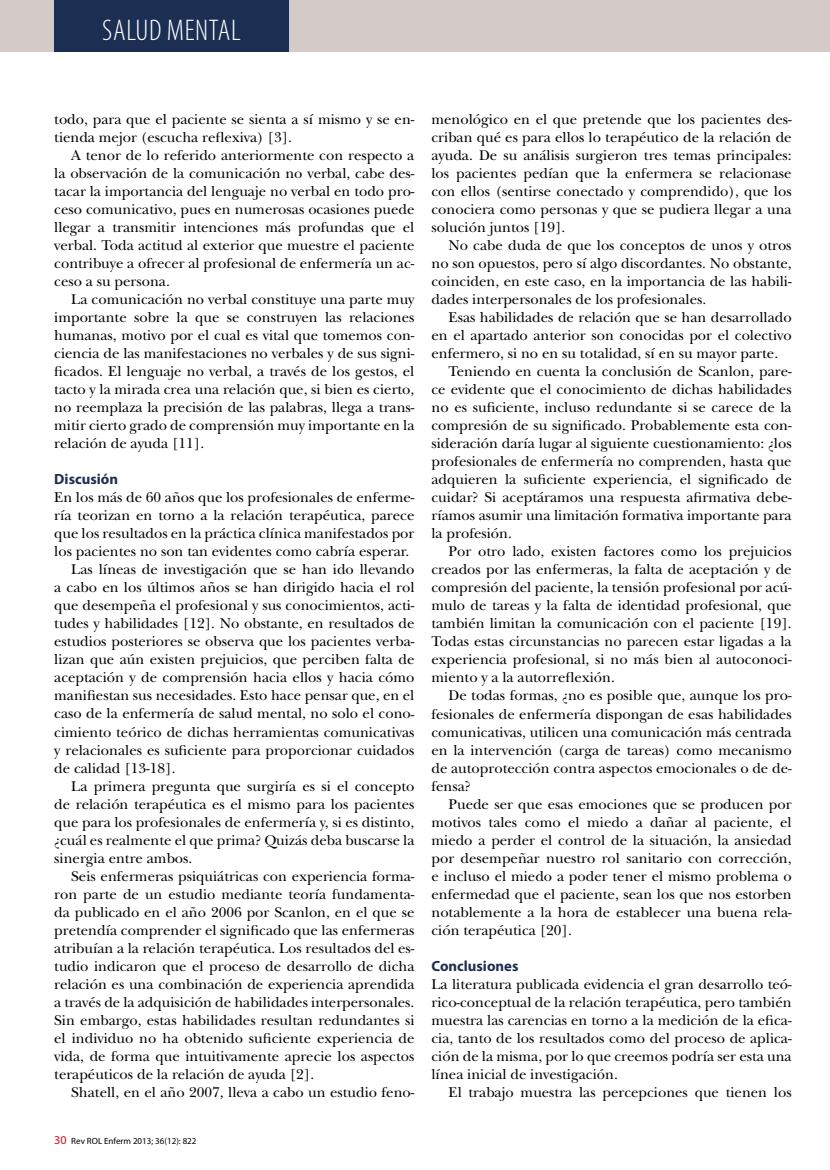
<style>
.page{position:relative;width:830px;height:1170px;background:#fff}
.page>*{position:absolute;margin:0;border:0;box-sizing:border-box;transform-origin:0 0}
.t1{font:300 condensed 30px "Myriad Pro";letter-spacing:.02em;color:#fff}
.t2{font:14.85px/18px "New Baskerville Std";color:#000;text-align:justify}
.t3{font:700 14.85px "Myriad Pro";color:#1c2e52}
.t4{font:9px "Myriad Pro";color:#000}
.s1{font-size:12px;color:#e30613}
</style>
<div class="page">
<div style="left:0;top:0;width:829px;height:51px;background:#d4cac8"></div>
<div style="left:54px;top:0;width:234px;height:51px;background:#1c2e52"></div>
<h1 class="t1" style="left:102px;top:14px;width:140px">SALUD MENTAL</h1>
<p class="t2" style="left:54px;top:110px;width:361px">todo, para que el paciente se sienta a sí mismo y se en&shy;tienda mejor (escucha reflexiva) [3].</p>
<p class="t2" style="left:54px;top:146px;width:361px;text-indent:17px">A tenor de lo referido anteriormente con respecto a la observación de la comunicación no verbal, cabe des&shy;tacar la importancia del lenguaje no verbal en todo pro&shy;ceso comunicativo, pues en numerosas ocasiones puede llegar a transmitir intenciones más profundas que el verbal. Toda actitud al exterior que muestre el paciente contribuye a ofrecer al profesional de enfermería un ac&shy;ceso a su persona.</p>
<p class="t2" style="left:54px;top:290px;width:361px;text-indent:17px">La comunicación no verbal constituye una parte muy importante sobre la que se construyen las relaciones humanas, motivo por el cual es vital que tomemos con&shy;ciencia de las manifestaciones no verbales y de sus signi&shy;ficados. El lenguaje no verbal, a través de los gestos, el tacto y la mirada crea una relación que, si bien es cierto, no reemplaza la precisión de las palabras, llega a trans&shy;mitir cierto grado de comprensión muy importante en la relación de ayuda [11].</p>
<p class="t3" style="left:54px;top:469px;width:65px">Discusión</p>
<p class="t2" style="left:54px;top:488px;width:361px">En los más de 60 años que los profesionales de enferme-</p>
<p class="t2" style="left:54px;top:506px;width:361px">ría teorizan en torno a la relación terapéutica, parece</p>
<p class="t2" style="left:54px;top:524px;width:361px">que los resultados en la práctica clínica manifestados por</p>
<p class="t2" style="left:54px;top:542px;width:356px">los pacientes no son tan evidentes como cabría esperar.</p>
<p class="t2" style="left:71px;top:560px;width:344px">Las líneas de investigación que se han ido llevando</p>
<p class="t2" style="left:54px;top:578px;width:361px">a cabo en los últimos años se han dirigido hacia el rol</p>
<p class="t2" style="left:54px;top:596px;width:361px">que desempeña el profesional y sus conocimientos, acti-</p>
<p class="t2" style="left:54px;top:614px;width:361px">tudes y habilidades [12]. No obstante, en resultados de</p>
<p class="t2" style="left:54px;top:632px;width:361px">estudios posteriores se observa que los pacientes verba-</p>
<p class="t2" style="left:54px;top:650px;width:361px">lizan que aún existen prejuicios, que perciben falta de</p>
<p class="t2" style="left:54px;top:668px;width:361px">aceptación y de comprensión hacia ellos y hacia cómo</p>
<p class="t2" style="left:54px;top:686px;width:361px">manifiestan sus necesidades. Esto hace pensar que, en el</p>
<p class="t2" style="left:54px;top:704px;width:361px">caso de la enfermería de salud mental, no solo el cono-</p>
<p class="t2" style="left:54px;top:722px;width:361px">cimiento teórico de dichas herramientas comunicativas</p>
<p class="t2" style="left:54px;top:740px;width:361px">y relacionales es suficiente para proporcionar cuidados</p>
<p class="t2" style="left:54px;top:758px;width:123px">de calidad [13-18].</p>
<p class="t2" style="left:71px;top:776px;width:344px">La primera pregunta que surgiría es si el concepto</p>
<p class="t2" style="left:54px;top:794px;width:361px">de relación terapéutica es el mismo para los pacientes</p>
<p class="t2" style="left:54px;top:812px;width:361px">que para los profesionales de enfermería y, si es distinto,</p>
<p class="t2" style="left:54px;top:830px;width:361px">¿cuál es realmente el que prima? Quizás deba buscarse la</p>
<p class="t2" style="left:54px;top:848px;width:139px">sinergia entre ambos.</p>
<p class="t2" style="left:71px;top:866px;width:344px">Seis enfermeras psiquiátricas con experiencia forma-</p>
<p class="t2" style="left:54px;top:884px;width:361px">ron parte de un estudio mediante teoría fundamenta-</p>
<p class="t2" style="left:54px;top:902px;width:361px">da publicado en el año 2006 por Scanlon, en el que se</p>
<p class="t2" style="left:54px;top:920px;width:361px">pretendía comprender el significado que las enfermeras</p>
<p class="t2" style="left:54px;top:938px;width:361px">atribuían a la relación terapéutica. Los resultados del es-</p>
<p class="t2" style="left:54px;top:956px;width:361px">tudio indicaron que el proceso de desarrollo de dicha</p>
<p class="t2" style="left:54px;top:974px;width:361px">relación es una combinación de experiencia aprendida</p>
<p class="t2" style="left:54px;top:992px;width:361px">a través de la adquisición de habilidades interpersonales.</p>
<p class="t2" style="left:54px;top:1010px;width:361px">Sin embargo, estas habilidades resultan redundantes si</p>
<p class="t2" style="left:54px;top:1028px;width:361px">el individuo no ha obtenido suficiente experiencia de</p>
<p class="t2" style="left:54px;top:1046px;width:361px">vida, de forma que intuitivamente aprecie los aspectos</p>
<p class="t2" style="left:54px;top:1064px;width:261px">terapéuticos de la relación de ayuda [2].</p>
<p class="t2" style="left:71px;top:1082px;width:344px">Shatell, en el año 2007, lleva a cabo un estudio feno-</p>
<p class="t4" style="left:54px;top:1135px;width:144px"><span class="s1">30</span> Rev ROL Enferm 2013; 36(12): 822</p>
<p class="t2" style="left:431px;top:110px;width:361px">menológico en el que pretende que los pacientes des&shy;criban qué es para ellos lo terapéutico de la relación de ayuda. De su análisis surgieron tres temas principales: los pacientes pedían que la enfermera se relacionase con ellos (sentirse conectado y comprendido), que los conociera como personas y que se pudiera llegar a una solución juntos [19].</p>
<p class="t2" style="left:431px;top:236px;width:361px;text-indent:17px">No cabe duda de que los conceptos de unos y otros no son opuestos, pero sí algo discordantes. No obstante, coinciden, en este caso, en la importancia de las habili&shy;dades interpersonales de los profesionales.</p>
<p class="t2" style="left:448px;top:308px;width:344px">Esas habilidades de relación que se han desarrollado</p>
<p class="t2" style="left:431px;top:326px;width:361px">en el apartado anterior son conocidas por el colectivo</p>
<p class="t2" style="left:431px;top:344px;width:348px">enfermero, si no en su totalidad, sí en su mayor parte.</p>
<p class="t2" style="left:448px;top:362px;width:344px">Teniendo en cuenta la conclusión de Scanlon, pare-</p>
<p class="t2" style="left:431px;top:380px;width:361px">ce evidente que el conocimiento de dichas habilidades</p>
<p class="t2" style="left:431px;top:398px;width:361px">no es suficiente, incluso redundante si se carece de la</p>
<p class="t2" style="left:431px;top:416px;width:361px">compresión de su significado. Probablemente esta con-</p>
<p class="t2" style="left:431px;top:434px;width:361px">sideración daría lugar al siguiente cuestionamiento: ¿los</p>
<p class="t2" style="left:431px;top:452px;width:361px">profesionales de enfermería no comprenden, hasta que</p>
<p class="t2" style="left:431px;top:470px;width:361px">adquieren la suficiente experiencia, el significado de</p>
<p class="t2" style="left:431px;top:488px;width:361px">cuidar? Si aceptáramos una respuesta afirmativa debe-</p>
<p class="t2" style="left:431px;top:506px;width:361px">ríamos asumir una limitación formativa importante para</p>
<p class="t2" style="left:431px;top:524px;width:82px">la profesión.</p>
<p class="t2" style="left:448px;top:542px;width:344px">Por otro lado, existen factores como los prejuicios</p>
<p class="t2" style="left:431px;top:560px;width:361px">creados por las enfermeras, la falta de aceptación y de</p>
<p class="t2" style="left:431px;top:578px;width:361px">compresión del paciente, la tensión profesional por acú-</p>
<p class="t2" style="left:431px;top:596px;width:361px">mulo de tareas y la falta de identidad profesional, que</p>
<p class="t2" style="left:431px;top:614px;width:361px">también limitan la comunicación con el paciente [19].</p>
<p class="t2" style="left:431px;top:632px;width:361px">Todas estas circunstancias no parecen estar ligadas a la</p>
<p class="t2" style="left:431px;top:650px;width:361px">experiencia profesional, si no más bien al autoconoci-</p>
<p class="t2" style="left:431px;top:668px;width:185px">miento y a la autorreflexión.</p>
<p class="t2" style="left:448px;top:686px;width:344px">De todas formas, ¿no es posible que, aunque los pro-</p>
<p class="t2" style="left:431px;top:704px;width:361px">fesionales de enfermería dispongan de esas habilidades</p>
<p class="t2" style="left:431px;top:722px;width:361px">comunicativas, utilicen una comunicación más centrada</p>
<p class="t2" style="left:431px;top:740px;width:361px">en la intervención (carga de tareas) como mecanismo</p>
<p class="t2" style="left:431px;top:758px;width:361px">de autoprotección contra aspectos emocionales o de de-</p>
<p class="t2" style="left:431px;top:776px;width:41px">fensa?</p>
<p class="t2" style="left:448px;top:794px;width:344px">Puede ser que esas emociones que se producen por</p>
<p class="t2" style="left:431px;top:812px;width:361px">motivos tales como el miedo a dañar al paciente, el</p>
<p class="t2" style="left:431px;top:830px;width:361px">miedo a perder el control de la situación, la ansiedad</p>
<p class="t2" style="left:431px;top:848px;width:361px">por desempeñar nuestro rol sanitario con corrección,</p>
<p class="t2" style="left:431px;top:866px;width:361px">e incluso el miedo a poder tener el mismo problema o</p>
<p class="t2" style="left:431px;top:884px;width:361px">enfermedad que el paciente, sean los que nos estorben</p>
<p class="t2" style="left:431px;top:902px;width:361px">notablemente a la hora de establecer una buena rela-</p>
<p class="t2" style="left:431px;top:920px;width:142px">ción terapéutica [20].</p>
<p class="t3" style="left:431px;top:955px;width:88px">Conclusiones</p>
<p class="t2" style="left:431px;top:974px;width:361px">La literatura publicada evidencia el gran desarrollo teó&shy;rico-conceptual de la relación terapéutica, pero también muestra las carencias en torno a la medición de la efica&shy;cia, tanto de los resultados como del proceso de aplica&shy;ción de la misma, por lo que creemos podría ser esta una línea inicial de investigación.</p>
<p class="t2" style="left:448px;top:1082px;width:344px">El trabajo muestra las percepciones que tienen los</p>
</div>
